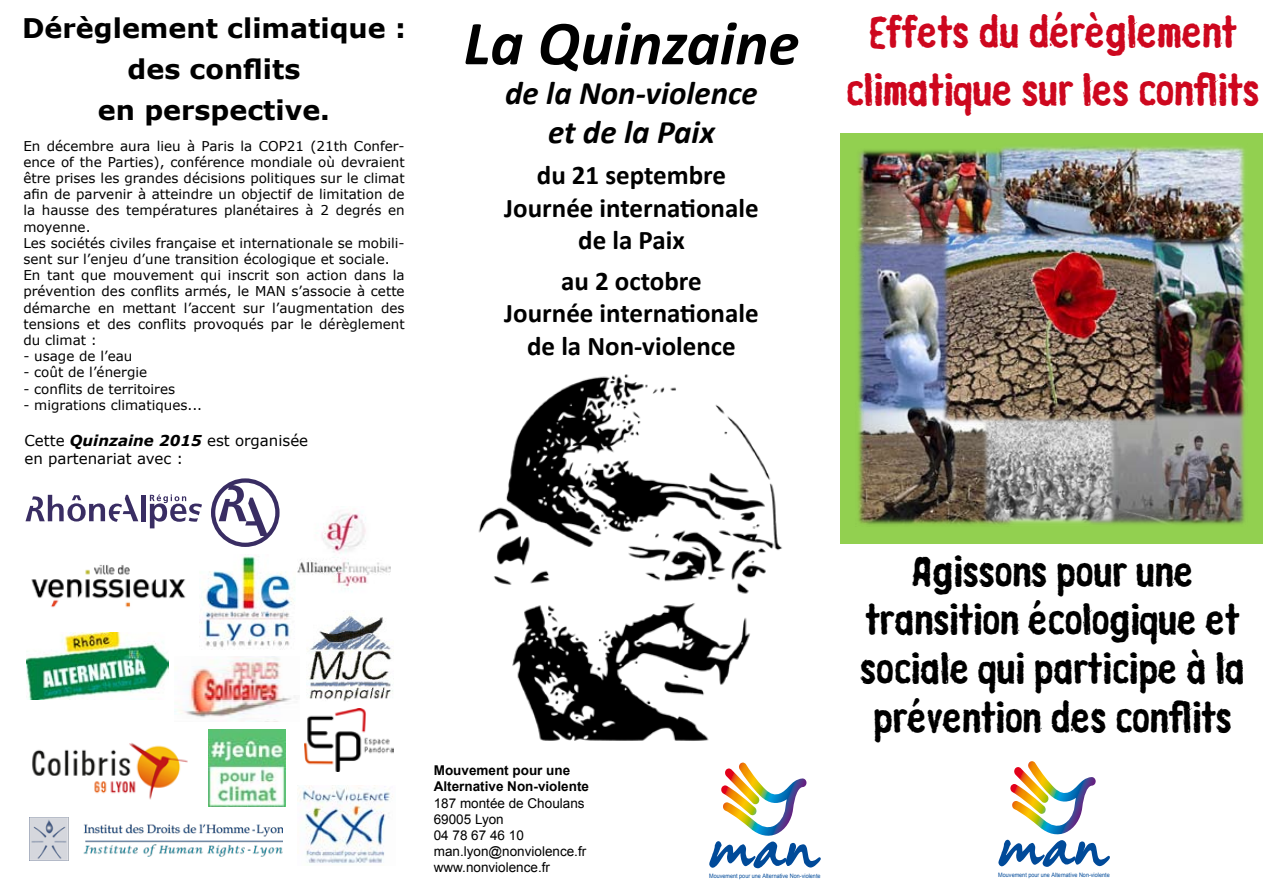
<style>
.page{position:relative;width:1263px;height:893px;background:#fff}
.page>*{position:absolute;margin:0;border:0;box-sizing:border-box;transform-origin:0 0}
.t1{font:italic 700 63px "Calibri";color:#000}
.t2{font:42px/58.9px "Russisch Brot LT Eat Text";color:#cd071e;text-align:center}
.t3{font:40.5px/48.6px "Russisch Brot LT Eat Text";color:#000;text-align:center}
.t4{font:italic 700 33px/39.6px "Calibri";color:#000;text-align:center}
.t5{font:700 27px/32.4px "Calibri";color:#000;text-align:center}
.t6{font:700 27px/41px "Verdana";color:#000;text-align:center}
.t7{font:15px/18px "Verdana";color:#000}
.t8{font:13.5px/16.2px "Verdana";color:#000}
.t9{font:13.5px/16.2px "Arial";color:#000}
.t10{font:700 13.5px/16.2px "Arial";color:#000}
.t11{font:6px "Arial";color:#004a99;scale:.91 1}
.s1{font-weight:700;font-style:italic}
</style>
<div class="page">
<img style="left:298px;top:513px;width:93px;height:77px">
<img style="left:478px;top:374px;width:304px;height:367px">
<svg style="left:709px;top:763px;width:112px;height:105px"></svg>
<svg style="left:998px;top:761px;width:112px;height:106px"></svg>
<img style="left:31px;top:565px;width:155px;height:43px">
<hr style="left:141px;top:495px;width:4px;height:26px;background:#392d63">
<svg style="left:150px;top:494px;width:52px;height:34px"></svg>
<svg style="left:26px;top:495px;width:112px;height:27px"></svg>
<svg style="left:211px;top:478px;width:69px;height:69px"></svg>
<img style="left:299px;top:786px;width:94px;height:77px">
<img style="left:305px;top:709px;width:88px;height:62px">
<img style="left:306px;top:614px;width:87px;height:87px">
<div style="left:840px;top:134px;width:423px;height:17px;background:#92d050"></div>
<div style="left:840px;top:151px;width:423px;height:18px;background:#92d050"></div>
<div style="left:840px;top:169px;width:423px;height:18px;background:#92d050"></div>
<div style="left:840px;top:187px;width:423px;height:18px;background:#92d050"></div>
<div style="left:840px;top:205px;width:423px;height:18px;background:#92d050"></div>
<div style="left:840px;top:223px;width:423px;height:18px;background:#92d050"></div>
<div style="left:840px;top:241px;width:423px;height:18px;background:#92d050"></div>
<div style="left:840px;top:259px;width:423px;height:18px;background:#92d050"></div>
<div style="left:840px;top:277px;width:423px;height:19px;background:#92d050"></div>
<div style="left:840px;top:296px;width:423px;height:18px;background:#92d050"></div>
<div style="left:840px;top:314px;width:423px;height:18px;background:#92d050"></div>
<div style="left:840px;top:332px;width:423px;height:18px;background:#92d050"></div>
<div style="left:840px;top:350px;width:423px;height:18px;background:#92d050"></div>
<div style="left:840px;top:368px;width:423px;height:18px;background:#92d050"></div>
<div style="left:840px;top:386px;width:423px;height:18px;background:#92d050"></div>
<div style="left:840px;top:404px;width:423px;height:18px;background:#92d050"></div>
<div style="left:840px;top:422px;width:423px;height:18px;background:#92d050"></div>
<div style="left:840px;top:440px;width:423px;height:18px;background:#92d050"></div>
<div style="left:840px;top:458px;width:423px;height:18px;background:#92d050"></div>
<div style="left:840px;top:476px;width:423px;height:18px;background:#92d050"></div>
<div style="left:840px;top:494px;width:423px;height:18px;background:#92d050"></div>
<div style="left:840px;top:512px;width:423px;height:18px;background:#92d050"></div>
<div style="left:840px;top:530px;width:423px;height:14px;background:#92d050"></div>
<img style="left:858px;top:150px;width:138px;height:88px">
<img style="left:858px;top:414px;width:122px;height:111px">
<img style="left:858px;top:238px;width:82px;height:176px">
<img style="left:1117px;top:420px;width:128px;height:105px">
<img style="left:980px;top:424px;width:137px;height:101px">
<img style="left:996px;top:146px;width:249px;height:92px">
<img style="left:1159px;top:238px;width:87px;height:182px">
<img style="left:940px;top:230px;width:219px;height:194px">
<img style="left:32px;top:742px;width:156px;height:58px">
<img style="left:201px;top:556px;width:94px;height:94px">
<img style="left:30px;top:817px;width:252px;height:44px">
<img style="left:208px;top:729px;width:77px;height:77px">
<img style="left:174px;top:656px;width:121px;height:64px">
<img style="left:27px;top:633px;width:142px;height:66px">
<h3 class="t6" style="left:22px;top:7px;width:385px">Dérèglement climatique : des conflits<br>en perspective.</h3>
<p class="t8" style="left:23px;top:137px;width:383px">En décembre aura lieu à Paris la COP21 (21th Confer&shy;ence of the Parties), conférence mondiale où devraient être prises les grandes décisions politiques sur le climat afin de parvenir à atteindre un objectif de limitation de la hausse des températures planétaires à 2 degrés en moyenne.<br>Les sociétés civiles française et internationale se mobili&shy;sent sur l’enjeu d’une transition écologique et sociale.<br>En tant que mouvement qui inscrit son action dans la prévention des conflits armés, le MAN s’associe à cette démarche en mettant l’accent sur l’augmentation des tensions et des conflits provoqués par le dérèglement du climat :</p>
<p class="t8" style="left:23px;top:348px;width:111px">- usage de l’eau</p>
<p class="t8" style="left:23px;top:364px;width:125px">- coût de l’énergie</p>
<p class="t8" style="left:23px;top:380px;width:153px">- conflits de territoires</p>
<p class="t8" style="left:23px;top:397px;width:180px">- migrations climatiques...</p>
<p class="t7" style="left:24px;top:431px;width:285px">Cette <span class="s1">Quinzaine 2015</span> est organisée en partenariat avec :</p>
<h1 class="t1" style="left:464px;top:3px;width:337px">La Quinzaine</h1>
<h3 class="t4" style="left:505px;top:73px;width:254px">de la Non-violence et de la Paix</h3>
<h3 class="t5" style="left:504px;top:159px;width:256px">du 21 septembre<br>Journée internationale de la Paix</h3>
<h3 class="t5" style="left:504px;top:265px;width:256px">au 2 octobre<br>Journée internationale de la Non-violence</h3>
<h2 class="t2" style="left:846px;top:1px;width:415px">Effets du dérèglement climatique sur les conflits</h2>
<p class="t10" style="left:434px;top:763px;width:157px">Mouvement pour une<br>Alternative Non-violente</p>
<p class="t9" style="left:434px;top:795px;width:154px">187 montée de Choulans<br>69005 Lyon<br>04 78 67 46 10 man.lyon@nonviolence.fr www.nonviolence.fr</p>
<h3 class="t3" style="left:860px;top:546px;width:386px">Agissons pour une transition écologique et sociale qui participe à la prévention des conflits</h3>
<p class="t11" style="left:709px;top:872px;width:124px">Mouvement pour une Alternative Non-violente</p>
<p class="t11" style="left:998px;top:870px;width:124px">Mouvement pour une Alternative Non-violente</p>
</div>
